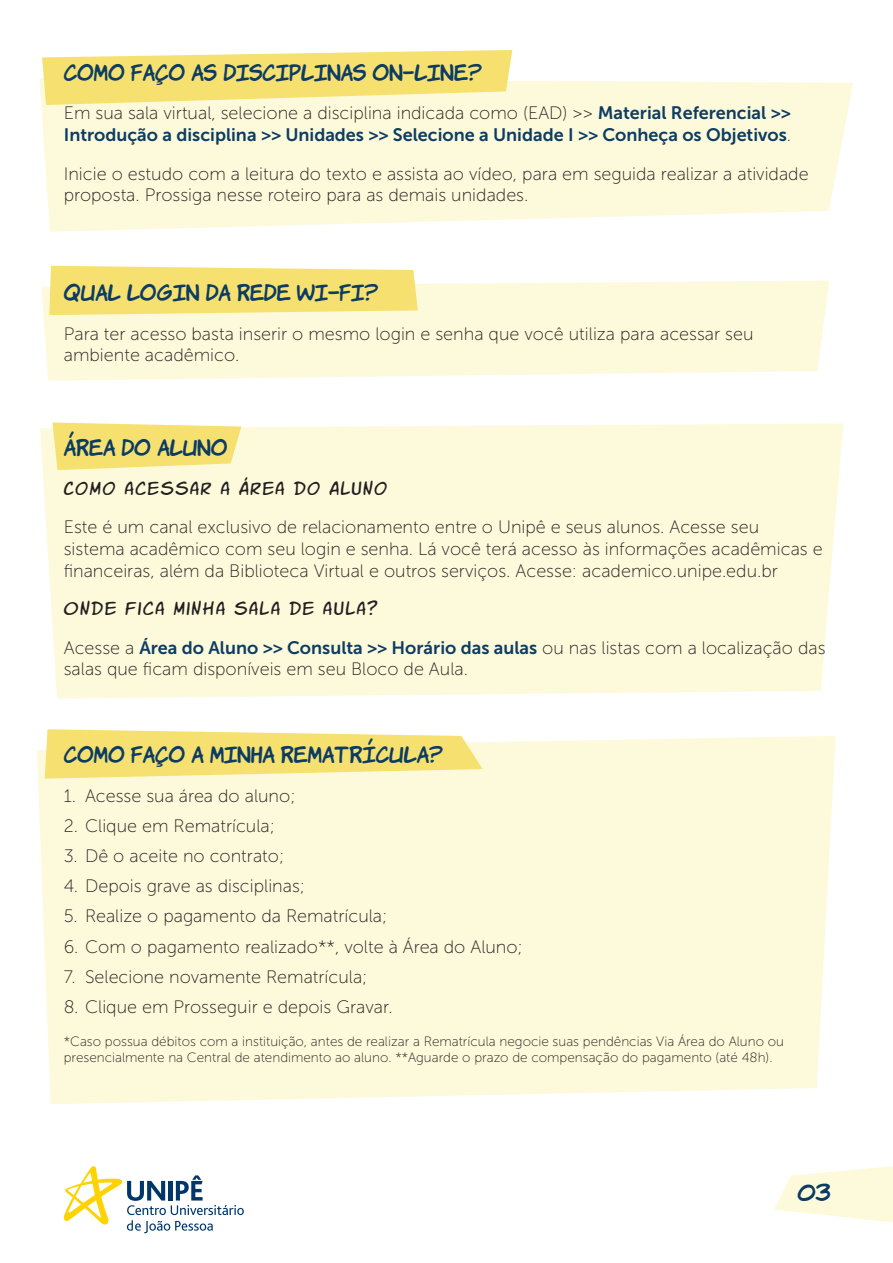
<style>
.page{position:relative;width:893px;height:1263px;background:#fff}
.page>*{position:absolute;margin:0;border:0;box-sizing:border-box;transform-origin:0 0}
.t1{font:21px "Komika Hand";color:#0d3c63}
.t2{font:18px/21.6px "Museo Sans 100";color:#231f20}
.t3{font:18px "Museo Sans 700";color:#0d3c63}
.t4{font:18px "Komika Slim";letter-spacing:.1em;color:#231f20}
.t5{font:13.5px/16.2px "Museo Sans 100";color:#231f20}
.s1{font-family:"Museo Sans 700";color:#0d3c63}
.s2{font-family:"Museo Sans 100";color:#231f20}
</style>
<div class="page">
<svg style="left:39px;top:78px;width:814px;height:154px;background:#fdfade"></svg>
<svg style="left:42px;top:50px;width:470px;height:55px;background:#f7e687"></svg>
<div style="left:40px;top:423px;width:803px;height:275px;background:#fdfadb"></div>
<svg style="left:52px;top:422px;width:189px;height:48px;background:#f7e582"></svg>
<div style="left:37px;top:736px;width:799px;height:368px;background:#fdfadb"></div>
<svg style="left:45px;top:729px;width:438px;height:50px;background:#f7e688"></svg>
<svg style="left:41px;top:281px;width:788px;height:100px;background:#fdfade"></svg>
<svg style="left:49px;top:266px;width:369px;height:49px;background:#f6e37b"></svg>
<svg style="left:774px;top:1166px;width:119px;height:56px"></svg>
<svg style="left:64px;top:1166px;width:180px;height:67px"></svg>
<p class="t1" style="left:64px;top:56px;width:420px">COMO FAÇO AS DISCIPLINAS ON–LINE?</p>
<p class="t2" style="left:64px;top:103px;width:728px">Em sua sala virtual, selecione a disciplina indicada como (EAD) &gt;&gt; <span class="s1">Material Referencial &gt;&gt;</span></p>
<p class="t3" style="left:64px;top:125px;width:729px">Introdução a disciplina &gt;&gt; Unidades &gt;&gt; Selecione a Unidade I &gt;&gt; Conheça os Objetivos<span class="s2">.</span></p>
<p class="t2" style="left:64px;top:163px;width:746px">Inicie o estudo com a leitura do texto e assista ao vídeo, para em seguida realizar a atividade proposta. Prossiga nesse roteiro para as demais unidades.</p>
<p class="t1" style="left:64px;top:276px;width:316px">QUAL LOGIN DA REDE WI–FI?</p>
<p class="t2" style="left:64px;top:323px;width:691px">Para ter acesso basta inserir o mesmo login e senha que você utiliza para acessar seu ambiente acadêmico.</p>
<p class="t1" style="left:64px;top:431px;width:165px">ÁREA DO ALUNO</p>
<p class="t4" style="left:64px;top:476px;width:325px">COMO ACESSAR A ÁREA DO ALUNO</p>
<p class="t2" style="left:64px;top:517px;width:760px">Este é um canal exclusivo de relacionamento entre o Unipê e seus alunos. Acesse seu sistema acadêmico com seu login e senha. Lá você terá acesso às informações acadêmicas e financeiras, além da Biblioteca Virtual e outros serviços. Acesse: academico.unipe.edu.br</p>
<p class="t4" style="left:64px;top:597px;width:315px">ONDE FICA MINHA SALA DE AULA?</p>
<p class="t3" style="left:64px;top:638px;width:763px"><span class="s2">Acesse a</span> Área do Aluno &gt;&gt; Consulta &gt;&gt; Horário das aulas <span class="s2">ou nas listas com a localização das</span></p>
<p class="t2" style="left:64px;top:659px;width:406px">salas que ficam disponíveis em seu Bloco de Aula.</p>
<p class="t1" style="left:64px;top:739px;width:381px">COMO FAÇO A MINHA REMATRÍCULA?</p>
<p class="t2" style="left:64px;top:785px;width:233px">1. Acesse sua área do aluno;</p>
<p class="t2" style="left:64px;top:815px;width:213px">2. Clique em Rematrícula;</p>
<p class="t2" style="left:64px;top:845px;width:222px">3. Dê o aceite no contrato;</p>
<p class="t2" style="left:64px;top:875px;width:243px">4. Depois grave as disciplinas;</p>
<p class="t2" style="left:64px;top:906px;width:325px">5. Realize o pagamento da Rematrícula;</p>
<p class="t2" style="left:64px;top:936px;width:461px">6. Com o pagamento realizado**, volte à Área do Aluno;</p>
<p class="t2" style="left:64px;top:966px;width:305px">7. Selecione novamente Rematrícula;</p>
<p class="t2" style="left:64px;top:996px;width:330px">8. Clique em Prosseguir e depois Gravar.</p>
<p class="t5" style="left:64px;top:1033px;width:722px">*Caso possua débitos com a instituição, antes de realizar a Rematrícula negocie suas pendências Via Área do Aluno ou presencialmente na Central de atendimento ao aluno. **Aguarde o prazo de compensação do pagamento (até 48h).</p>
<p class="t1" style="left:797px;top:1176px;width:35px">03</p>
</div>
